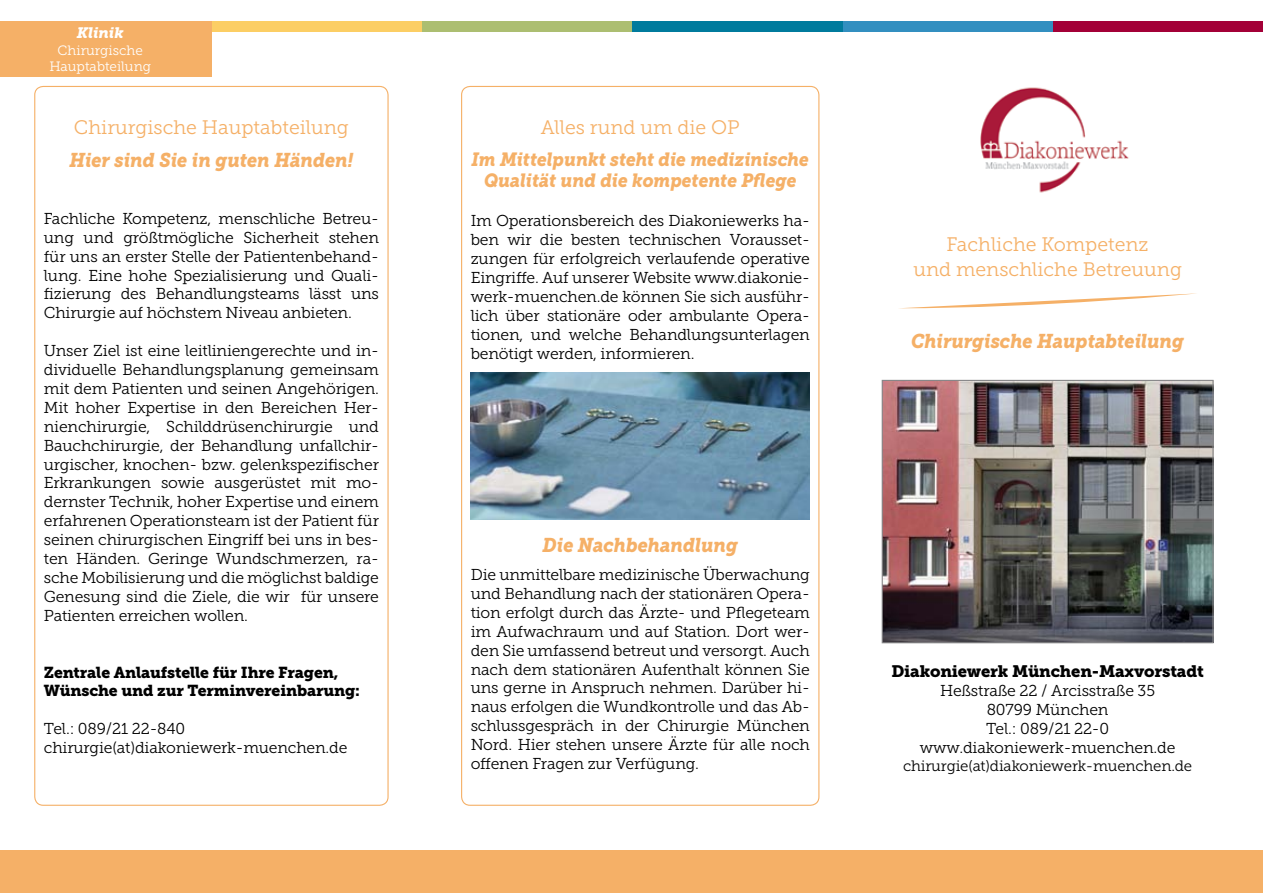
<style>
.page{position:relative;width:1263px;height:893px;background:#fff}
.page>*{position:absolute;margin:0;border:0;box-sizing:border-box;transform-origin:0 0}
.t1{font:italic 19.8px "Museo Slab 900";color:#f5b067;scale:.91 1}
.t2{font:19.5px/24.8px "Museo Slab 300";color:#f5b067;text-align:center}
.t3{font:italic 18.9px/20.7px "Museo Slab 900";color:#f5b067;text-align:center;scale:.91 1}
.t4{font:16.5px "Museo Slab 900";letter-spacing:-.01em;color:#000}
.t5{font:15.75px/18.9px "Museo Slab 300";letter-spacing:-.01em;color:#000;text-align:justify}
.t6{font:15.75px/18.9px "Museo Slab 900";letter-spacing:-.01em;color:#000}
.t7{font:15px "Museo Slab 300";letter-spacing:-.01em;color:#000}
.t8{font:italic 15px "Museo Slab 900";letter-spacing:-.005em;color:#fff}
.t9{font:13.5px/16.2px "Museo Slab 300";color:#fff;text-align:center}
</style>
<div class="page">
<img style="left:980px;top:87px;width:149px;height:106px">
<div style="left:0;top:850px;width:1263px;height:43px;background:#f5b067"></div>
<svg style="left:905px;top:293px;width:291px;height:15px"></svg>
<div style="left:211px;top:21px;width:211px;height:11px;background:#fcce64"></div>
<div style="left:422px;top:21px;width:210px;height:11px;background:#acbe71"></div>
<div style="left:632px;top:21px;width:211px;height:11px;background:#007b9d"></div>
<div style="left:843px;top:21px;width:210px;height:11px;background:#328fc0"></div>
<div style="left:1053px;top:21px;width:210px;height:11px;background:#a30037"></div>
<img style="left:884px;top:382px;width:327px;height:259px">
<div style="left:882px;top:380px;width:331px;height:263px;border:1px solid #878789"></div>
<img style="left:471px;top:372px;width:339px;height:147px">
<div style="left:0;top:21px;width:211px;height:56px;background:#f5b067"></div>
<p class="t8" style="left:77px;top:25px;width:48px">Klinik</p>
<p class="t9" style="left:49px;top:42px;width:103px">Chirurgische<br>Hauptabteilung</p>
<p class="t2" style="left:74px;top:115px;width:276px">Chirurgische Hauptabteilung</p>
<p class="t1" style="left:70px;top:149px;width:313px">Hier sind Sie in guten Händen!</p>
<p class="t5" style="left:44px;top:209px;width:337px">Fachliche Kompetenz, menschliche Betreu&shy;ung und größtmögliche Sicherheit stehen für uns an erster Stelle der Patientenbehand&shy;lung. Eine hohe Spezialisierung und Quali&shy;fizierung des Behandlungsteams lässt uns Chirurgie auf höchstem Niveau anbieten.</p>
<p class="t5" style="left:44px;top:341px;width:337px">Unser Ziel ist eine leitliniengerechte und in&shy;dividuelle Behandlungsplanung gemeinsam mit dem Patienten und seinen Angehörigen.<br>Mit hoher Expertise in den Bereichen Her&shy;nienchirurgie, Schilddrüsenchirurgie und Bauchchirurgie, der Behandlung unfallchir&shy;urgischer, knochen- bzw. gelenkspezifischer Erkrankungen sowie ausgerüstet mit mo&shy;dernster Technik, hoher Expertise und einem erfahrenen Operationsteam ist der Patient für seinen chirurgischen Eingriff bei uns in bes&shy;ten Händen. Geringe Wundschmerzen, ra&shy;sche Mobilisierung und die möglichst baldige Genesung sind die Ziele, die wir für unsere Patienten erreichen wollen.</p>
<p class="t6" style="left:44px;top:663px;width:318px">Zentrale Anlaufstelle für Ihre Fragen,<br>Wünsche und zur Terminvereinbarung:</p>
<p class="t5" style="left:44px;top:719px;width:305px">Tel.: 089/21 22-840 chirurgie(at)diakoniewerk-muenchen.de</p>
<p class="t2" style="left:541px;top:115px;width:200px">Alles rund um die OP</p>
<p class="t3" style="left:471px;top:150px;width:372px">Im Mittelpunkt steht die medizinische<br>Qualität und die kompetente Pflege</p>
<p class="t5" style="left:471px;top:211px;width:341px">Im Operationsbereich des Diakoniewerks ha&shy;ben wir die besten technischen Vorausset&shy;zungen für erfolgreich verlaufende operative Eingriffe. Auf unserer Website www.diakonie&shy;werk-muenchen.de können Sie sich ausführ&shy;lich über stationäre oder ambulante Opera&shy;tionen, und welche Behandlungsunterlagen benötigt werden, informieren.</p>
<p class="t1" style="left:543px;top:534px;width:216px">Die Nachbehandlung</p>
<p class="t5" style="left:471px;top:565px;width:341px">Die unmittelbare medizinische Überwachung und Behandlung nach der stationären Opera&shy;tion erfolgt durch das Ärzte- und Pflegeteam im Aufwachraum und auf Station. Dort wer&shy;den Sie umfassend betreut und versorgt. Auch nach dem stationären Aufenthalt können Sie uns gerne in Anspruch nehmen. Darüber hi&shy;naus erfolgen die Wundkontrolle und das Ab&shy;schlussgespräch in der Chirurgie München Nord. Hier stehen unsere Ärzte für alle noch offenen Fragen zur Verfügung.</p>
<p class="t2" style="left:913px;top:232px;width:270px">Fachliche Kompetenz<br>und menschliche Betreuung</p>
<p class="t1" style="left:911px;top:329px;width:301px">Chirurgische Hauptabteilung</p>
<p class="t4" style="left:891px;top:662px;width:314px">Diakoniewerk München-Maxvorstadt</p>
<p class="t5" style="left:920px;top:681px;width:257px;text-align:center">Heßstraße 22 / Arcisstraße 35<br>80799 München<br>Tel.: 089/21 22-0 www.diakoniewerk-muenchen.de</p>
<p class="t7" style="left:903px;top:757px;width:291px">chirurgie(at)diakoniewerk-muenchen.de</p>
</div>
